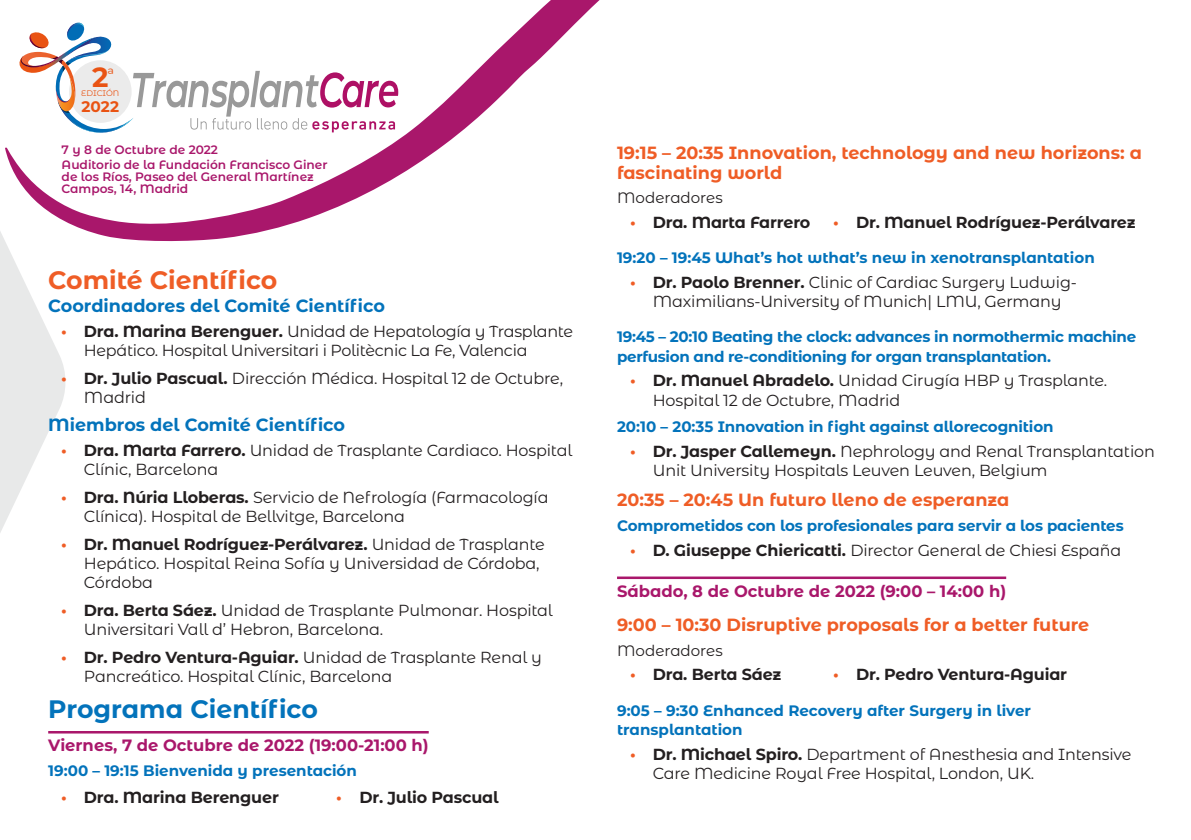
<style>
.page{position:relative;width:1191px;height:840px;background:#fff}
.page>*{position:absolute;margin:0;border:0;box-sizing:border-box;transform-origin:0 0}
.t1{font:700 27.6px "Montserrat Alternates";color:#e95313}
.TITULO_1{font:700 25.2px "Montserrat Alternates";color:#0373bb}
.TITULO_1-2{font:700 25.2px "Montserrat Alternates";color:#ef5d26}
.TITULO_2{font:700 17.6px/19.6px "Montserrat Alternates";color:#ef5d26}
.TITULO_2-2{font:700 17.6px "Montserrat Alternates";color:#0373bb}
.t2{font:16.6px "Montserrat Alternates";color:#e95313}
.TITULO_2-3{font:700 16.4px "Montserrat Alternates";color:#a9176b}
.t3{font:16px/19.2px "Montserrat Alternates";letter-spacing:-.01em;color:#231f20}
.t4{font:700 16px "Montserrat Alternates";letter-spacing:-.01em;color:#231f20}
.t5{font:700 15.4px "Montserrat Alternates";color:#e95313}
.HORA{font:700 15.2px/19.6px "Montserrat Alternates";letter-spacing:-.01em;color:#0373bb}
.CUERPO_TXT{font:700 15.2px "Montserrat Alternates";color:#0373bb}
.CUERPO_TXT-2{font:15.2px "Montserrat Alternates";color:#231f20}
.t6{font:600 12.2px/14.2px "Montserrat Alternates";color:#a9176b}
.t7{font:8.2px "Montserrat Alternates";letter-spacing:-.005em;color:#e95313}
.s1{font-weight:700;color:#ef5d26}
.s2{font-weight:700}
.s3{color:#ef5d26}
</style>
<div class="page">
<svg style="left:5px;top:0;width:595px;height:242px"></svg>
<svg style="left:0;top:194px;width:67px;height:339px"></svg>
<svg style="left:14px;top:22px;width:384px;height:111px"></svg>
<hr style="left:48px;top:730px;width:381px;height:3px;background:#a9176b">
<hr style="left:617px;top:576px;width:389px;height:2px;background:#a9176b">
<h1 class="t1" style="left:92px;top:57px;width:18px">2</h1>
<p class="t5" style="left:82px;top:95px;width:39px">2022</p>
<p class="t2" style="left:107px;top:64px;width:8px">ª</p>
<p class="t7" style="left:81px;top:87px;width:40px">EDICIÓN</p>
<p class="t6" style="left:62px;top:142px;width:267px">7 y 8 de Octubre de 2022<br>Auditorio de la Fundación Francisco Giner</p>
<p class="t6" style="left:62px;top:170px;width:254px;line-height:12.2px">de los Ríos, Paseo del General Martínez<br>Campos, 14, Madrid</p>
<p class="TITULO_1-2" style="left:48px;top:262px;width:230px">Comité Científico</p>
<p class="TITULO_2-2" style="left:48px;top:293px;width:338px">Coordinadores del Comité Científico</p>
<p class="t3" style="left:84px;top:321px;width:491px;text-indent:-23px"><span class="s1">•</span> <span class="s2">Dra. Marina Berenguer.</span> Unidad de Hepatología y Trasplante<br>Hepático. Hospital Universitari i Politècnic La Fe, Valencia</p>
<p class="t3" style="left:84px;top:368px;width:480px;text-indent:-23px"><span class="s1">•</span> <span class="s2">Dr. Julio Pascual.</span> Dirección Médica. Hospital 12 de Octubre,<br>Madrid</p>
<p class="TITULO_2-2" style="left:48px;top:412px;width:298px">Miembros del Comité Científico</p>
<p class="t3" style="left:84px;top:439px;width:490px;text-indent:-23px"><span class="s1">•</span> <span class="s2">Dra. Marta Farrero.</span> Unidad de Trasplante Cardiaco. Hospital<br>Clínic, Barcelona</p>
<p class="t3" style="left:84px;top:486px;width:466px;text-indent:-23px"><span class="s1">•</span> <span class="s2">Dra. Núria Lloberas.</span> Servicio de Nefrología (Farmacología<br>Clínica). Hospital de Bellvitge, Barcelona</p>
<p class="t3" style="left:84px;top:533px;width:462px;text-indent:-23px"><span class="s1">•</span> <span class="s2">Dr. Manuel Rodríguez-Perálvarez.</span> Unidad de Trasplante<br>Hepático. Hospital Reina Sofía y Universidad de Córdoba,<br>Córdoba</p>
<p class="t3" style="left:84px;top:599px;width:470px;text-indent:-23px"><span class="s1">•</span> <span class="s2">Dra. Berta Sáez.</span> Unidad de Trasplante Pulmonar. Hospital<br>Universitari Vall d’ Hebron, Barcelona.</p>
<p class="t3" style="left:84px;top:646px;width:459px;text-indent:-23px"><span class="s1">•</span> <span class="s2">Dr. Pedro Ventura-Aguiar.</span> Unidad de Trasplante Renal y<br>Pancreático. Hospital Clínic, Barcelona</p>
<p class="TITULO_1" style="left:48px;top:690px;width:271px">Programa Científico</p>
<p class="TITULO_2-3" style="left:48px;top:733px;width:382px">Viernes, 7 de Octubre de 2022 (19:00-21:00 h)</p>
<p class="CUERPO_TXT" style="left:48px;top:759px;width:310px">19:00 – 19:15 Bienvenida y presentación</p>
<p class="t4" style="left:61px;top:785px;width:219px"><span class="s3">•</span> Dra. Marina Berenguer</p>
<p class="t4" style="left:336px;top:785px;width:164px"><span class="s3">•</span> Dr. Julio Pascual</p>
<p class="TITULO_2" style="left:617px;top:142px;width:526px">19:15 – 20:35 Innovation, technology and new horizons: a fascinating world</p>
<p class="CUERPO_TXT-2" style="left:617px;top:187px;width:107px">Moderadores</p>
<p class="t4" style="left:630px;top:211px;width:182px"><span class="s3">•</span> Dra. Marta Farrero</p>
<p class="t4" style="left:833px;top:211px;width:304px"><span class="s3">•</span> Dr. Manuel Rodríguez-Perálvarez</p>
<p class="HORA" style="left:617px;top:247px;width:479px">19:20 – 19:45 What’s hot wthat’s new in xenotransplantation</p>
<p class="t3" style="left:630px;top:272px;width:448px;text-align:center"><span class="s1">•</span> <span class="s2">Dr. Paolo Brenner.</span> Clinic of Cardiac Surgery Ludwig-<br>Maximilians-University of Munich| LMU, Germany</p>
<p class="HORA" style="left:617px;top:326px;width:521px">19:45 – 20:10 Beating the clock: advances in normothermic machine perfusion and re-conditioning for organ transplantation.</p>
<p class="t3" style="left:653px;top:370px;width:456px;text-indent:-23px"><span class="s1">•</span> <span class="s2">Dr. Manuel Abradelo.</span> Unidad Cirugía HBP y Trasplante.<br>Hospital 12 de Octubre, Madrid</p>
<p class="HORA" style="left:617px;top:416px;width:438px">20:10 – 20:35 Innovation in fight against allorecognition</p>
<p class="t3" style="left:653px;top:441px;width:503px;text-indent:-23px"><span class="s1">•</span> <span class="s2">Dr. Jasper Callemeyn.</span> Nephrology and Renal Transplantation<br>Unit University Hospitals Leuven Leuven, Belgium</p>
<p class="TITULO_2" style="left:617px;top:489px;width:394px">20:35 – 20:45 Un futuro lleno de esperanza</p>
<p class="HORA" style="left:617px;top:515px;width:508px">Comprometidos con los profesionales para servir a los pacientes</p>
<p class="t3" style="left:630px;top:539px;width:493px"><span class="s1">•</span> <span class="s2">D. Giuseppe Chiericatti.</span> Director General de Chiesi España</p>
<p class="TITULO_2-3" style="left:617px;top:579px;width:391px">Sábado, 8 de Octubre de 2022 (9:00 – 14:00 h)</p>
<p class="TITULO_2" style="left:617px;top:613px;width:474px">9:00 – 10:30 Disruptive proposals for a better future</p>
<p class="CUERPO_TXT-2" style="left:617px;top:639px;width:107px">Moderadores</p>
<p class="t4" style="left:630px;top:662px;width:153px"><span class="s3">•</span> Dra. Berta Sáez</p>
<p class="t4" style="left:833px;top:662px;width:235px"><span class="s3">•</span> Dr. Pedro Ventura-Aguiar</p>
<p class="HORA" style="left:617px;top:699px;width:415px">9:05 – 9:30 Enhanced Recovery after Surgery in liver transplantation</p>
<p class="t3" style="left:653px;top:743px;width:480px;text-indent:-23px"><span class="s1">•</span> <span class="s2">Dr. Michael Spiro.</span> Department of Anesthesia and Intensive<br>Care Medicine Royal Free Hospital, London, UK.</p>
</div>
